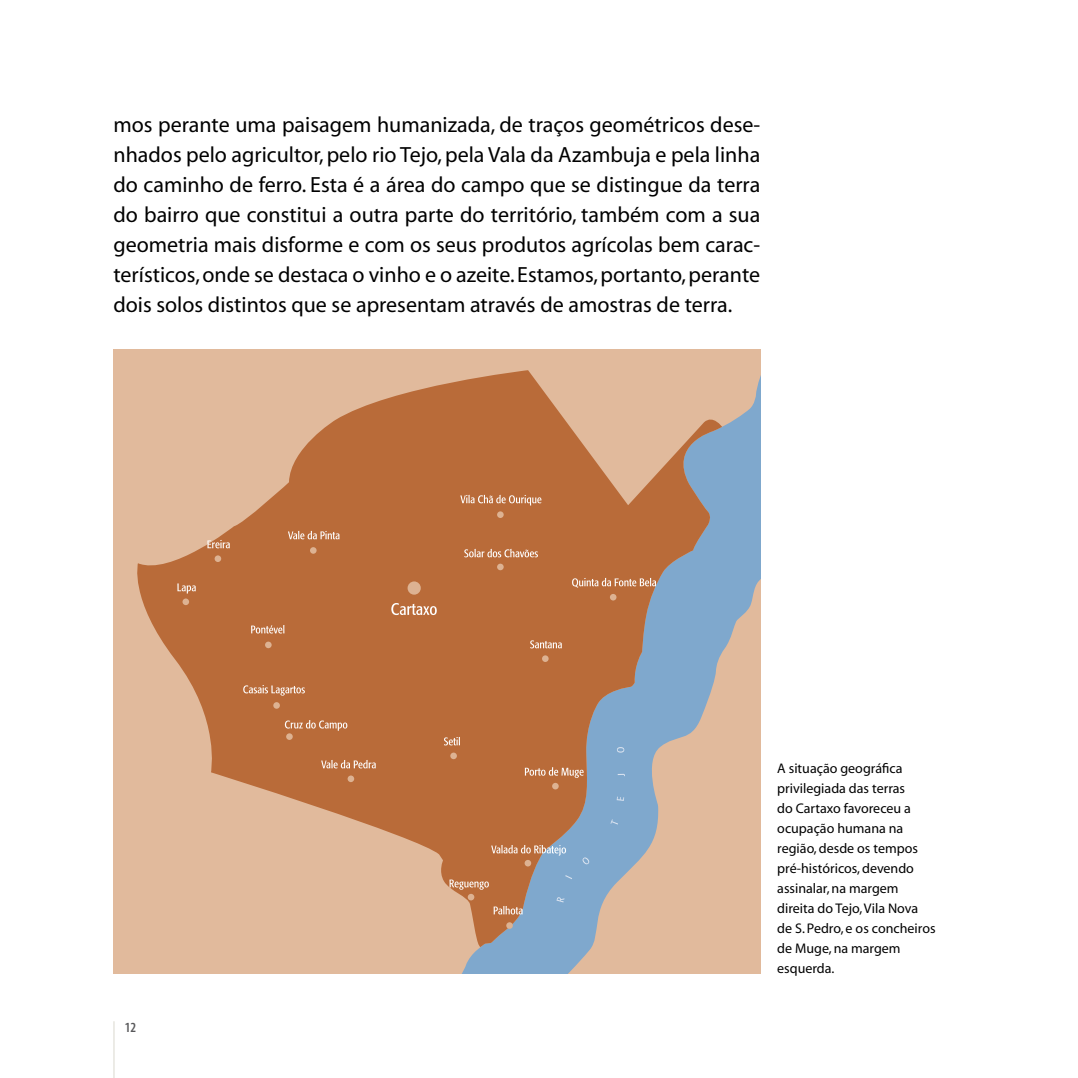
<style>
.page{position:relative;width:1078px;height:1078px;background:#fff}
.page>*{position:absolute;margin:0;border:0;box-sizing:border-box;transform-origin:0 0}
.t1{font:22px/30px "Myriad";color:#000;text-align:justify}
.t2{font:14px/20px "Myriad";color:#000}
.t3{font:600 condensed 14px "Myriad Pro";color:#58585a}
</style>
<div class="page">
<hr style="left:113px;top:1020px;width:1px;height:57px;background:#dad9ce">
<div style="left:113px;top:349px;width:647px;height:624px;background:#e1ba9c"></div>
<svg style="left:462px;top:378px;width:298px;height:595px"></svg>
<svg style="left:137px;top:370px;width:585px;height:576px;fill:#b96b39"></svg>
<svg style="left:556px;top:896px;width:8px;height:6px"></svg>
<svg style="left:565px;top:874px;width:7px;height:5px"></svg>
<svg style="left:582px;top:857px;width:7px;height:7px"></svg>
<svg style="left:610px;top:819px;width:8px;height:5px"></svg>
<svg style="left:616px;top:796px;width:8px;height:4px"></svg>
<svg style="left:617px;top:773px;width:7px;height:3px"></svg>
<svg style="left:616px;top:746px;width:8px;height:6px"></svg>
<div style="left:497px;top:511px;width:6px;height:7px;background:#ddb292;border-radius:50%"></div>
<div style="left:497px;top:563px;width:6px;height:7px;background:#ddb292;border-radius:50%"></div>
<svg style="left:542px;top:655px;width:6px;height:6px"></svg>
<svg style="left:609px;top:593px;width:7px;height:7px"></svg>
<div style="left:552px;top:782px;width:6px;height:7px;background:#ddb292;border-radius:50%"></div>
<div style="left:524px;top:859px;width:7px;height:7px;background:#ddb292;border-radius:50%"></div>
<svg style="left:467px;top:893px;width:7px;height:7px"></svg>
<svg style="left:506px;top:922px;width:6px;height:6px"></svg>
<div style="left:286px;top:733px;width:7px;height:6px;background:#ddb292;border-radius:50%"></div>
<div style="left:273px;top:702px;width:7px;height:6px;background:#ddb292;border-radius:50%"></div>
<div style="left:265px;top:641px;width:6px;height:7px;background:#ddb292;border-radius:50%"></div>
<div style="left:182px;top:598px;width:7px;height:7px;background:#ddb292;border-radius:50%"></div>
<div style="left:214px;top:555px;width:7px;height:7px;background:#ddb292;border-radius:50%"></div>
<svg style="left:310px;top:547px;width:6px;height:6px"></svg>
<div style="left:347px;top:775px;width:7px;height:7px;background:#ddb292;border-radius:50%"></div>
<div style="left:450px;top:752px;width:7px;height:7px;background:#ddb292;border-radius:50%"></div>
<svg style="left:460px;top:494px;width:81px;height:11px"></svg>
<svg style="left:464px;top:548px;width:74px;height:9px"></svg>
<svg style="left:530px;top:640px;width:31px;height:8px"></svg>
<svg style="left:572px;top:577px;width:84px;height:10px"></svg>
<svg style="left:524px;top:767px;width:59px;height:10px"></svg>
<svg style="left:444px;top:736px;width:16px;height:9px"></svg>
<svg style="left:491px;top:844px;width:75px;height:11px"></svg>
<svg style="left:449px;top:879px;width:39px;height:10px"></svg>
<svg style="left:493px;top:905px;width:29px;height:9px"></svg>
<svg style="left:243px;top:684px;width:62px;height:11px"></svg>
<svg style="left:251px;top:624px;width:33px;height:9px"></svg>
<svg style="left:285px;top:719px;width:62px;height:11px"></svg>
<svg style="left:321px;top:759px;width:54px;height:9px"></svg>
<svg style="left:288px;top:530px;width:51px;height:9px"></svg>
<svg style="left:177px;top:583px;width:19px;height:10px"></svg>
<svg style="left:207px;top:539px;width:23px;height:9px"></svg>
<div style="left:407px;top:581px;width:13px;height:13px;background:#ddb292;border-radius:50%"></div>
<svg style="left:391px;top:603px;width:45px;height:12px"></svg>
<p class="t1" style="left:113px;top:111px;width:648px">mos perante uma paisagem humanizada, de traços geométricos dese&shy;nhados pelo agricultor, pelo rio Tejo, pela Vala da Azambuja e pela linha do caminho de ferro. Esta é a área do campo que se distingue da terra do bairro que constitui a outra parte do território, também com a sua geometria mais disforme e com os seus produtos agrícolas bem carac&shy;terísticos, onde se destaca o vinho e o azeite. Estamos, portanto, perante dois solos distintos que se apresentam através de amostras de terra.</p>
<p class="t3" style="left:125px;top:1018px;width:13px">12</p>
<p class="t2" style="left:777px;top:758px;width:160px">A situação geográfica privilegiada das terras<br>do Cartaxo favoreceu a ocupação humana na região, desde os tempos pré-históricos, devendo assinalar, na margem direita do Tejo, Vila Nova de S. Pedro, e os concheiros de Muge, na margem esquerda.</p>
</div>
